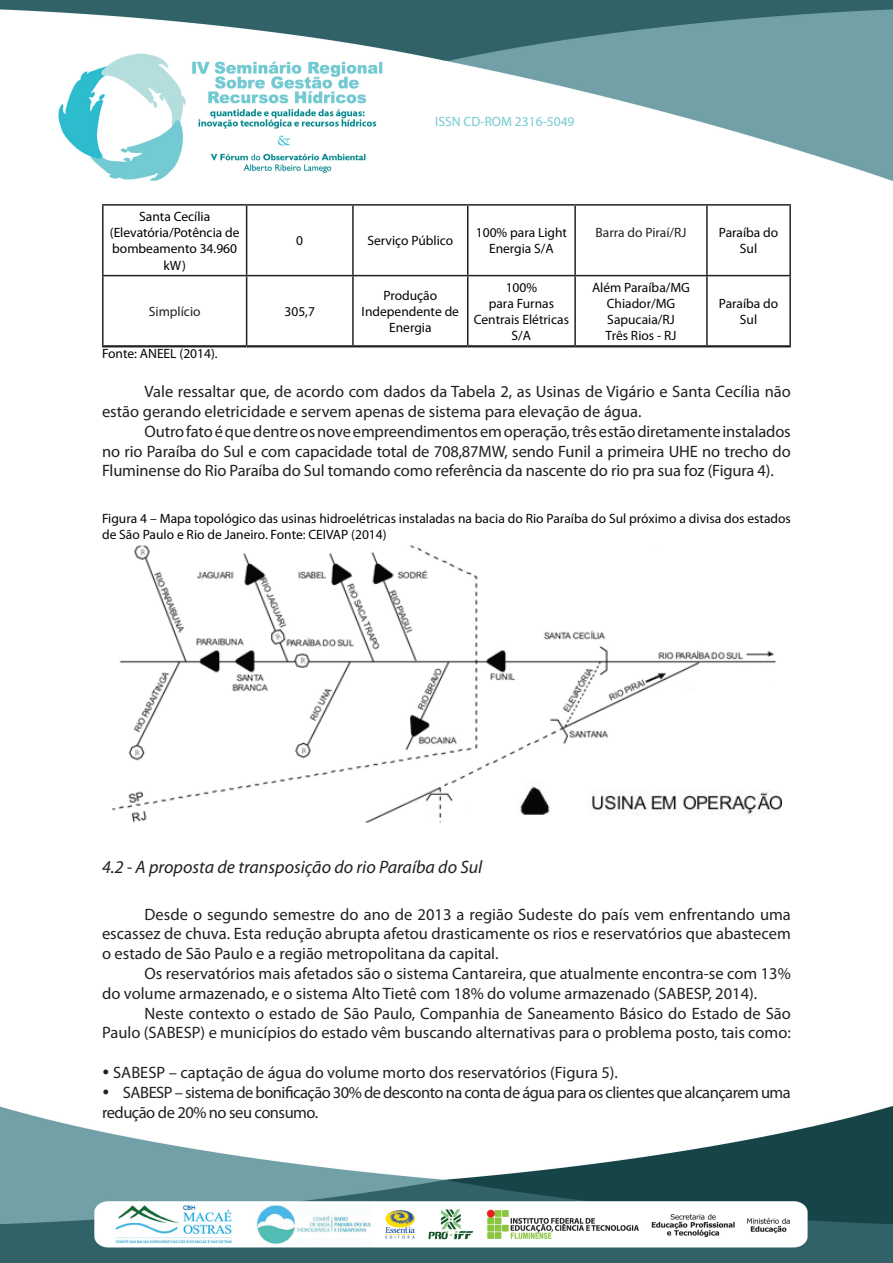
<style>
.page{position:relative;width:893px;height:1263px;background:#fff}
.page>*{position:absolute;margin:0;border:0;box-sizing:border-box;transform-origin:0 0}
.t1{font:italic 18px "Myriad Pro";color:#231f20}
.t2{font:16.5px/19.8px "Myriad Pro";color:#231f20}
.t3{font:16.5px/19.8px "Myriad Pro";letter-spacing:-.03em;color:#231f20}
.t4{font:13.5px/16.2px "Myriad Pro";color:#040503;text-align:center}
.t5{font:13.5px/16.2px "Myriad Pro";color:#000;text-align:center}
.t6{font:13.5px "Myriad Pro";color:#231f20}
.t7{font:13.5px "Myriad Pro";color:#73cad2}
</style>
<div class="page">
<img style="left:0;top:1106px;width:893px;height:157px">
<img style="left:0;top:0;width:893px;height:181px">
<svg style="left:104px;top:206px;width:685px;height:139px"></svg>
<hr style="left:102px;top:204px;width:145px;height:2px;background:#231f20">
<hr style="left:102px;top:206px;width:2px;height:69px;background:#231f20">
<hr style="left:247px;top:204px;width:106px;height:2px;background:#231f20">
<hr style="left:246px;top:206px;width:1px;height:69px;background:#231f20">
<hr style="left:353px;top:204px;width:115px;height:2px;background:#231f20">
<hr style="left:352px;top:206px;width:2px;height:69px;background:#231f20">
<hr style="left:468px;top:204px;width:107px;height:2px;background:#231f20">
<hr style="left:467px;top:206px;width:1px;height:69px;background:#231f20">
<hr style="left:575px;top:204px;width:132px;height:2px;background:#231f20">
<hr style="left:574px;top:206px;width:2px;height:69px;background:#231f20">
<hr style="left:707px;top:204px;width:84px;height:2px;background:#231f20">
<hr style="left:706px;top:206px;width:2px;height:69px;background:#231f20">
<hr style="left:789px;top:206px;width:2px;height:69px;background:#231f20">
<hr style="left:102px;top:275px;width:145px;height:1px;background:#231f20">
<hr style="left:102px;top:276px;width:2px;height:69px;background:#231f20">
<hr style="left:247px;top:275px;width:106px;height:1px;background:#231f20">
<hr style="left:246px;top:276px;width:1px;height:69px;background:#231f20">
<hr style="left:353px;top:275px;width:115px;height:1px;background:#231f20">
<hr style="left:352px;top:276px;width:2px;height:69px;background:#231f20">
<hr style="left:468px;top:275px;width:107px;height:1px;background:#231f20">
<hr style="left:467px;top:276px;width:1px;height:69px;background:#231f20">
<hr style="left:575px;top:275px;width:132px;height:1px;background:#231f20">
<hr style="left:574px;top:276px;width:2px;height:69px;background:#231f20">
<hr style="left:707px;top:275px;width:84px;height:1px;background:#231f20">
<hr style="left:706px;top:276px;width:2px;height:69px;background:#231f20">
<hr style="left:789px;top:276px;width:2px;height:69px;background:#231f20">
<hr style="left:102px;top:345px;width:145px;height:2px;background:#231f20">
<hr style="left:247px;top:345px;width:106px;height:2px;background:#231f20">
<hr style="left:353px;top:345px;width:115px;height:2px;background:#231f20">
<hr style="left:468px;top:345px;width:107px;height:2px;background:#231f20">
<hr style="left:575px;top:345px;width:132px;height:2px;background:#231f20">
<hr style="left:707px;top:345px;width:84px;height:2px;background:#231f20">
<img style="left:112px;top:545px;width:669px;height:278px">
<p class="t5" style="left:110px;top:208px;width:131px">Santa Cecília (Elevatória/Potência de bombeamento 34.960 kW)</p>
<p class="t7" style="left:435px;top:113px;width:141px">ISSN CD-ROM 2316-5049</p>
<p class="t4" style="left:296px;top:232px;width:8px">0</p>
<p class="t4" style="left:367px;top:232px;width:87px">Serviço Público</p>
<p class="t4" style="left:476px;top:224px;width:93px">100% para Light<br>Energia S/A</p>
<p class="t6" style="left:596px;top:224px;width:92px">Barra do Piraí/RJ</p>
<p class="t4" style="left:719px;top:224px;width:61px">Paraíba do<br>Sul</p>
<p class="t6" style="left:149px;top:303px;width:53px">Simplício</p>
<p class="t4" style="left:285px;top:303px;width:32px">305,7</p>
<p class="t4" style="left:362px;top:287px;width:99px">Produção<br>Independente de<br>Energia</p>
<p class="t4" style="left:474px;top:279px;width:97px">100%<br>para Furnas<br>Centrais Elétricas<br>S/A</p>
<p class="t4" style="left:592px;top:279px;width:100px">Além Paraíba/MG<br>Chiador/MG<br>Sapucaia/RJ<br>Três Rios - RJ</p>
<p class="t4" style="left:719px;top:295px;width:61px">Paraíba do<br>Sul</p>
<p class="t4" style="left:102px;top:345px;width:117px">Fonte: ANEEL (2014).</p>
<p class="t2" style="left:102px;top:382px;width:690px;text-indent:43px">Vale ressaltar que, de acordo com dados da Tabela 2, as Usinas de Vigário e Santa Cecília não estão gerando eletricidade e servem apenas de sistema para elevação de água.</p>
<p class="t2" style="left:102px;top:421px;width:690px;text-align:justify;text-indent:43px">Outro fato é que dentre os nove empreendimentos em operação, três estão diretamente instalados no rio Paraíba do Sul e com capacidade total de 708,87MW, sendo Funil a primeira UHE no trecho do Fluminense do Rio Paraíba do Sul tomando como referência da nascente do rio pra sua foz (Figura 4).</p>
<p class="t4" style="left:102px;top:510px;width:690px;text-align:left">Figura 4 – Mapa topológico das usinas hidroelétricas instaladas na bacia do Rio Paraíba do Sul próximo a divisa dos estados de São Paulo e Rio de Janeiro. Fonte: CEIVAP (2014)</p>
<p class="t1" style="left:102px;top:855px;width:382px">4.2 - A proposta de transposição do rio Paraíba do Sul</p>
<p class="t2" style="left:102px;top:904px;width:690px;text-align:justify;text-indent:43px">Desde o segundo semestre do ano de 2013 a região Sudeste do país vem enfrentando uma escassez de chuva. Esta redução abrupta afetou drasticamente os rios e reservatórios que abastecem o estado de São Paulo e a região metropolitana da capital.</p>
<p class="t2" style="left:102px;top:963px;width:690px;text-indent:43px">Os reservatórios mais afetados são o sistema Cantareira, que atualmente encontra-se com 13% do volume armazenado, e o sistema Alto Tietê com 18% do volume armazenado (SABESP, 2014).</p>
<p class="t2" style="left:102px;top:1003px;width:690px;text-align:right">Neste contexto o estado de São Paulo, Companhia de Saneamento Básico do Estado de São<br>Paulo (SABESP) e municípios do estado vêm buscando alternativas para o problema posto, tais como:</p>
<p class="t2" style="left:102px;top:1062px;width:517px">• SABESP – captação de água do volume morto dos reservatórios (Figura 5).</p>
<p class="t3" style="left:102px;top:1082px;width:690px">• SABESP – sistema de bonificação 30% de desconto na conta de água para os clientes que alcançarem uma redução de 20% no seu consumo.</p>
</div>
